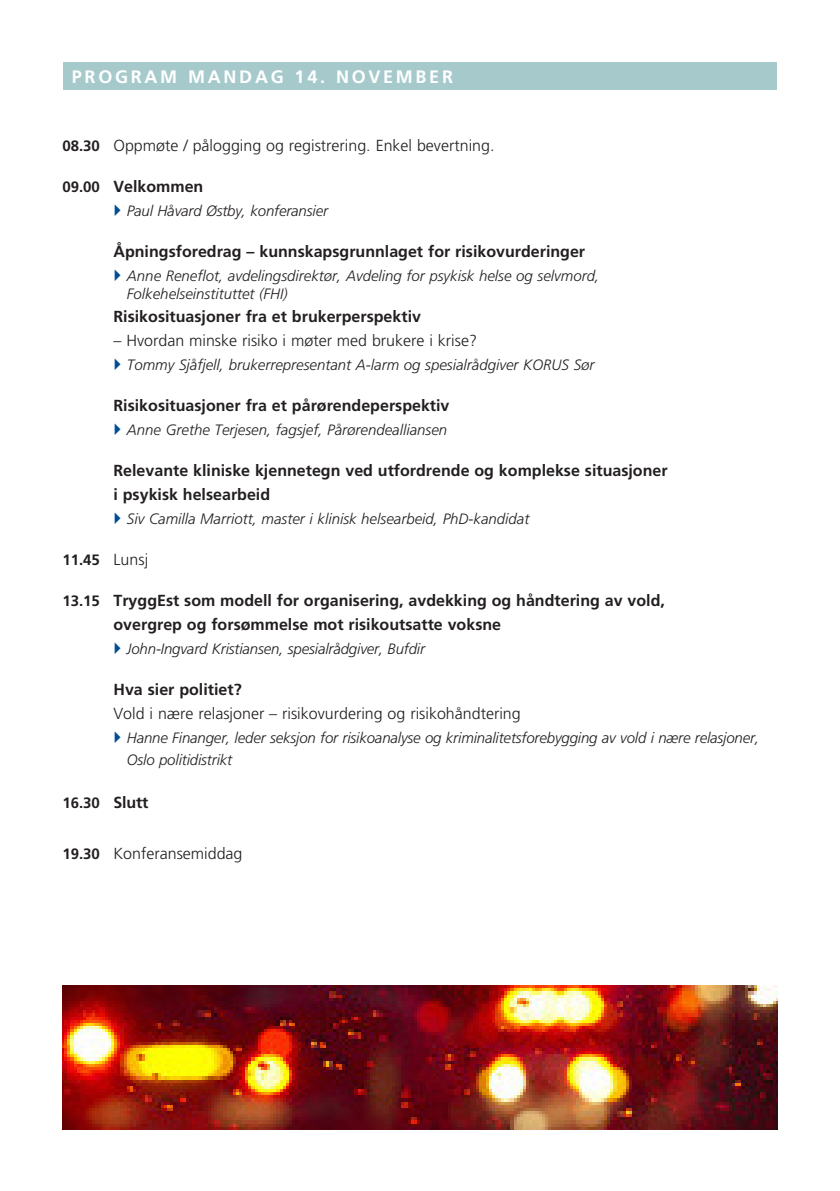
<style>
.page{position:relative;width:840px;height:1191px;background:#fff}
.page>*{position:absolute;margin:0;border:0;box-sizing:border-box;transform-origin:0 0}
.Stikktittel{font:700 18px "Frutiger LT Std";letter-spacing:.15em;color:#fff}
.Brødtekst{font:700 16px/24px "Frutiger LT Std";color:#231f20}
.Brødtekst-2{font:300 16px/24px "Frutiger LT Std";color:#231f20}
.Brødtekst-3{font:italic 300 15px/18px "Frutiger LT Std";color:#231f20}
.Brødtekst-4{font:700 15px "Frutiger LT Std";color:#231f20}
.s1{font-weight:700;font-size:15px}
.s2{font-size:15px}
.s3{font-weight:300;font-size:16px}
.s4{font-weight:700}
.s5{font-size:16px}
</style>
<div class="page">
<div style="left:63px;top:62px;width:713px;height:28px;background:#a6cacc"></div>
<img style="left:62px;top:985px;width:715px;height:144px">
<p class="Stikktittel" style="left:72px;top:66px;width:382px">PROGRAM MANDAG 14. NOVEMBER</p>
<p class="Brødtekst-2" style="left:62px;top:134px;width:433px"><span class="s1">08.30</span> Oppmøte / pålogging og registrering. Enkel bevertning.</p>
<p class="Brødtekst" style="left:62px;top:174px;width:142px"><span class="s2">09.00</span> Velkommen</p>
<p class="Brødtekst-3" style="left:127px;top:202px;width:202px">Paul Håvard Østby, konferansier</p>
<p class="Brødtekst" style="left:113px;top:239px;width:473px">Åpningsforedrag – kunnskapsgrunnlaget for risikovurderinger</p>
<p class="Brødtekst-3" style="left:127px;top:267px;width:473px">Anne Reneflot, avdelingsdirektør, Avdeling for psykisk helse og selvmord,<br>Folkehelseinstituttet (FHI)</p>
<p class="Brødtekst" style="left:113px;top:304px;width:309px">Risikosituasjoner fra et brukerperspektiv</p>
<p class="Brødtekst-2" style="left:113px;top:329px;width:365px">– Hvordan minske risiko i møter med brukere i krise?</p>
<p class="Brødtekst-3" style="left:127px;top:356px;width:469px">Tommy Sjåfjell, brukerrepresentant A-larm og spesialrådgiver KORUS Sør</p>
<p class="Brødtekst" style="left:113px;top:393px;width:337px">Risikosituasjoner fra et pårørendeperspektiv</p>
<p class="Brødtekst-3" style="left:127px;top:421px;width:322px">Anne Grethe Terjesen, fagsjef, Pårørendealliansen</p>
<p class="Brødtekst" style="left:113px;top:458px;width:555px">Relevante kliniske kjennetegn ved utfordrende og komplekse situasjoner i psykisk helsearbeid</p>
<p class="Brødtekst-3" style="left:127px;top:510px;width:404px">Siv Camilla Marriott, master i klinisk helsearbeid, PhD-kandidat</p>
<p class="Brødtekst-4" style="left:62px;top:551px;width:87px">11.45 <span class="s3">Lunsj</span></p>
<p class="Brødtekst" style="left:113px;top:588px;width:552px;text-indent:-51px"><span class="s2">13.15</span> TryggEst som modell for organisering, avdekking og håndtering av vold, overgrep og forsømmelse mot risikoutsatte voksne</p>
<p class="Brødtekst-3" style="left:126px;top:640px;width:300px">John-Ingvard Kristiansen, spesialrådgiver, Bufdir</p>
<p class="Brødtekst-2" style="left:113px;top:678px;width:408px"><span class="s4">Hva sier politiet?<br></span>Vold i nære relasjoner – risikovurdering og risikohåndtering</p>
<p class="Brødtekst-3" style="left:127px;top:727px;width:633px;line-height:22px">Hanne Finanger, leder seksjon for risikoanalyse og kriminalitetsforebygging av vold i nære relasjoner,<br>Oslo politidistrikt</p>
<p class="Brødtekst-4" style="left:62px;top:794px;width:87px">16.30 <span class="s5">Slutt</span></p>
<p class="Brødtekst-2" style="left:62px;top:842px;width:181px"><span class="s1">19.30</span> Konferansemiddag</p>
</div>
